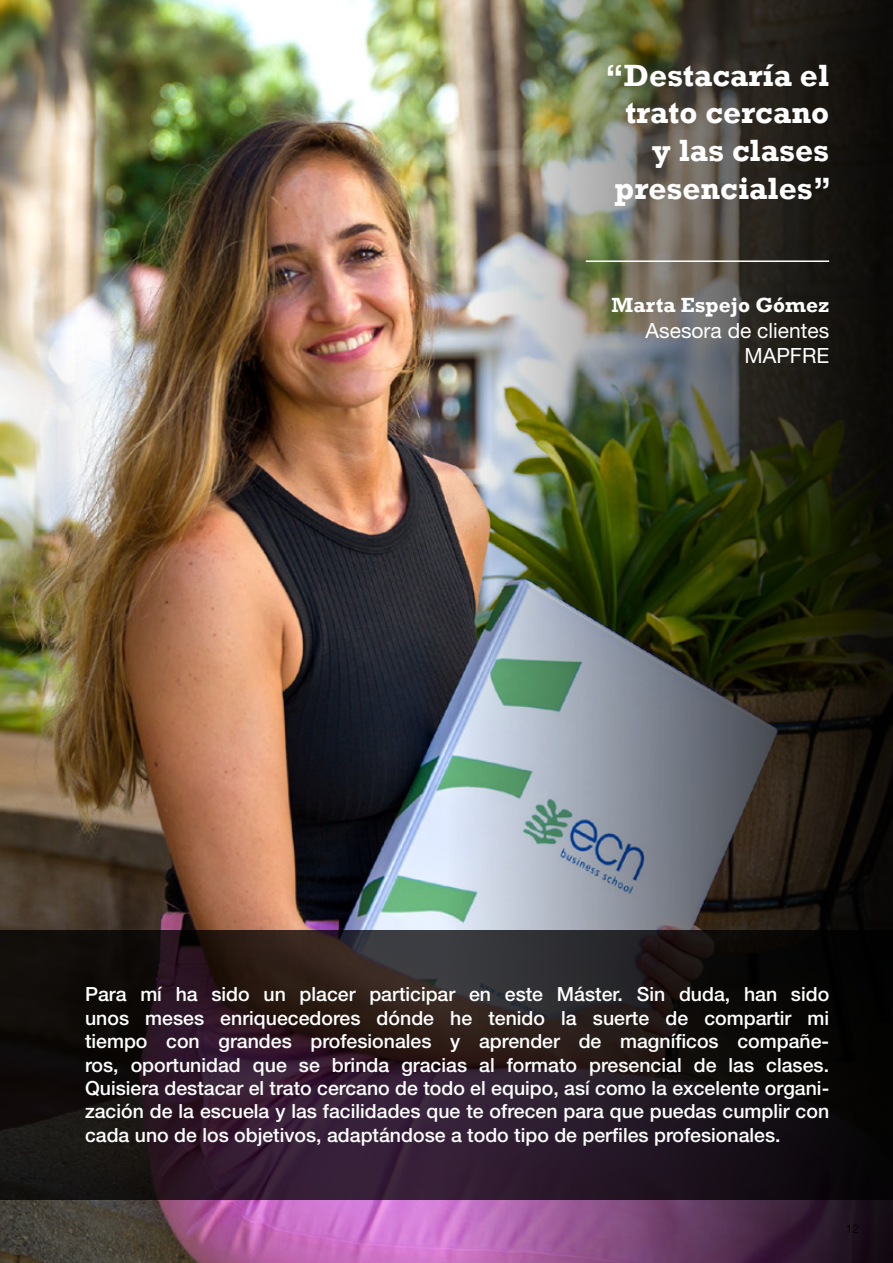
<style>
.page{position:relative;width:893px;height:1263px;background:#fff}
.page>*{position:absolute;margin:0;border:0;box-sizing:border-box;transform-origin:0 0}
.t1{font:700 31.5px/37.8px "Rockwell";color:#fff;text-align:right}
.t2{font:21px/25.2px "Helvetica Neue LT Std";color:#fff;text-align:right}
.t3{font:700 21px "Rockwell";color:#fff}
.t4{font:500 19.5px/23.4px "Helvetica Neue LT Std";color:#fff;text-align:justify}
.t5{font:300 12px "Helvetica Neue LT Std";color:#000}
</style>
<div class="page">
<img style="left:0;top:0;width:446px;height:1263px">
<img style="left:446px;top:0;width:447px;height:1263px">
<svg style="left:0;top:930px;width:893px;height:269px;background:#21161c"></svg>
<hr style="left:586px;top:260px;width:243px;height:2px;background:#fff">
<h1 class="t1" style="left:605px;top:56px;width:228px">“Destacaría el trato cercano y las clases presenciales”</h1>
<p class="t3" style="left:612px;top:293px;width:219px">Marta Espejo Gómez</p>
<p class="t2" style="left:646px;top:317px;width:185px">Asesora de clientes<br>MAPFRE</p>
<p class="t4" style="left:85px;top:982px;width:746px">Para mí ha sido un placer participar en este Máster. Sin duda, han sido unos meses enriquecedores dónde he tenido la suerte de compartir mi tiempo con grandes profesionales y aprender de magníficos compañe&shy;ros, oportunidad que se brinda gracias al formato presencial de las clases.<br>Quisiera destacar el trato cercano de todo el equipo, así como la excelente organi&shy;zación de la escuela y las facilidades que te ofrecen para que puedas cumplir con cada uno de los objetivos, adaptándose a todo tipo de perfiles profesionales.</p>
<p class="t5" style="left:846px;top:1221px;width:15px">12</p>
</div>
